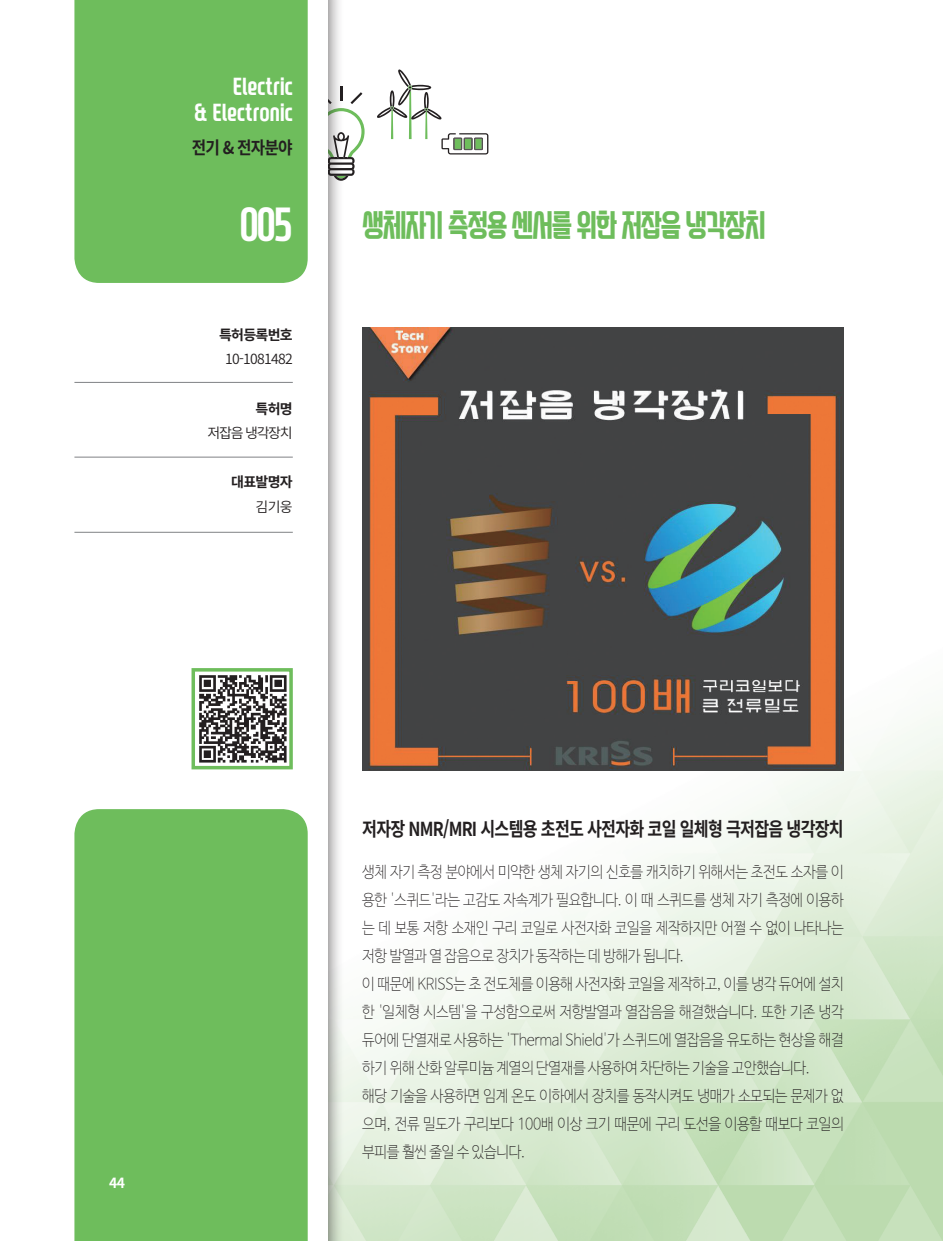
<style>
.page{position:relative;width:943px;height:1241px;background:#fff}
.page>*{position:absolute;margin:0;border:0;box-sizing:border-box;transform-origin:0 0}
.t1{font:45.5px "Swagger TTF";color:#fff}
.t2{font:35px "Swagger TTF";letter-spacing:-.05em;color:#6ebd5c}
.t3{font:24.5px/26.2px "Swagger TTF";color:#fff;text-align:right}
.t4{font:700 19.25px "Source Han Sans K";letter-spacing:-.05em;color:#231f20;scale:.84 1}
.t5{font:700 17.5px "Source Han Sans K";letter-spacing:-.05em;color:#231f20;scale:.9 1}
.t6{font:300 15.75px/28px "Nanum Barun Gothic OTF Ultra";letter-spacing:-.025em;color:#231f20;text-align:justify;scale:.9 1}
.t7{font:14px "Source Han Sans K";letter-spacing:-.05em;color:#231f20}
.t8{font:700 14px "Source Han Sans K";letter-spacing:-.05em;color:#231f20}
.t9{font:700 14px "Source Han Sans K";color:#fff}
</style>
<div class="page">
<img style="left:344px;top:597px;width:599px;height:643px">
<svg style="left:377px;top:69px;width:111px;height:85px"></svg>
<svg style="left:344px;top:92px;width:20px;height:88px"></svg>
<div style="left:0;top:0;width:344px;height:1240px;background:#231f20;opacity:.75"></div>
<div style="left:0;top:0;width:327px;height:1240px;background:#fff"></div>
<div style="left:74px;top:0;width:234px;height:283px;background:#6ebd5c"></div>
<div style="left:74px;top:809px;width:234px;height:431px;background:#6ebd5c"></div>
<svg style="left:191px;top:668px;width:102px;height:102px"></svg>
<hr style="left:74px;top:382px;width:219px;height:1px;background:#808285">
<hr style="left:74px;top:456px;width:219px;height:1px;background:#808285">
<hr style="left:74px;top:531px;width:219px;height:1px;background:#808285">
<img style="left:362px;top:327px;width:481px;height:443px">
<h3 class="t3" style="left:194px;top:74px;width:100px">Electric<br>&amp; Electronic</h3>
<p class="t5" style="left:192px;top:138px;width:114px">전기 &amp; 전자분야</p>
<p class="t1" style="left:239px;top:204px;width:55px">005</p>
<p class="t8" style="left:219px;top:327px;width:75px">특허등록번호</p>
<p class="t7" style="left:225px;top:351px;width:69px">10-1081482</p>
<p class="t8" style="left:255px;top:400px;width:39px">특허명</p>
<p class="t7" style="left:207px;top:425px;width:87px">저잡음 냉각장치</p>
<p class="t8" style="left:231px;top:474px;width:63px">대표발명자</p>
<p class="t7" style="left:255px;top:498px;width:39px">김기웅</p>
<p class="t2" style="left:362px;top:208px;width:405px">생체자기 측정용 센서를 위한 저잡음 냉각장치</p>
<p class="t9" style="left:109px;top:1174px;width:17px">44</p>
<p class="t4" style="left:362px;top:818px;width:574px">저자장 NMR/MRI 시스템용 초전도 사전자화 코일 일체형 극저잡음 냉각장치</p>
<p class="t6" style="left:362px;top:858px;width:536px">생체 자기 측정 분야에서 미약한 생체 자기의 신호를 캐치하기 위해서는 초전도 소자를 이 용한 '스퀴드'라는 고감도 자속계가 필요합니다. 이 때 스퀴드를 생체 자기 측정에 이용하 는 데 보통 저항 소재인 구리 코일로 사전자화 코일을 제작하지만 어쩔 수 없이 나타나는 저항 발열과 열 잡음으로 장치가 동작하는 데 방해가 됩니다.</p>
<p class="t6" style="left:362px;top:970px;width:536px">이 때문에 KRISS는 초 전도체를 이용해 사전자화 코일을 제작하고, 이를 냉각 듀어에 설치 한 '일체형 시스템'을 구성함으로써 저항발열과 열잡음을 해결했습니다. 또한 기존 냉각 듀어에 단열재로 사용하는 'Thermal Shield'가 스퀴드에 열잡음을 유도하는 현상을 해결 하기 위해 산화 알루미늄 계열의 단열재를 사용하여 차단하는 기술을 고안했습니다.</p>
<p class="t6" style="left:362px;top:1082px;width:536px">해당 기술을 사용하면 임계 온도 이하에서 장치를 동작시켜도 냉매가 소모되는 문제가 없 으며, 전류 밀도가 구리보다 100배 이상 크기 때문에 구리 도선을 이용할 때보다 코일의 부피를 훨씬 줄일 수 있습니다.</p>
</div>
